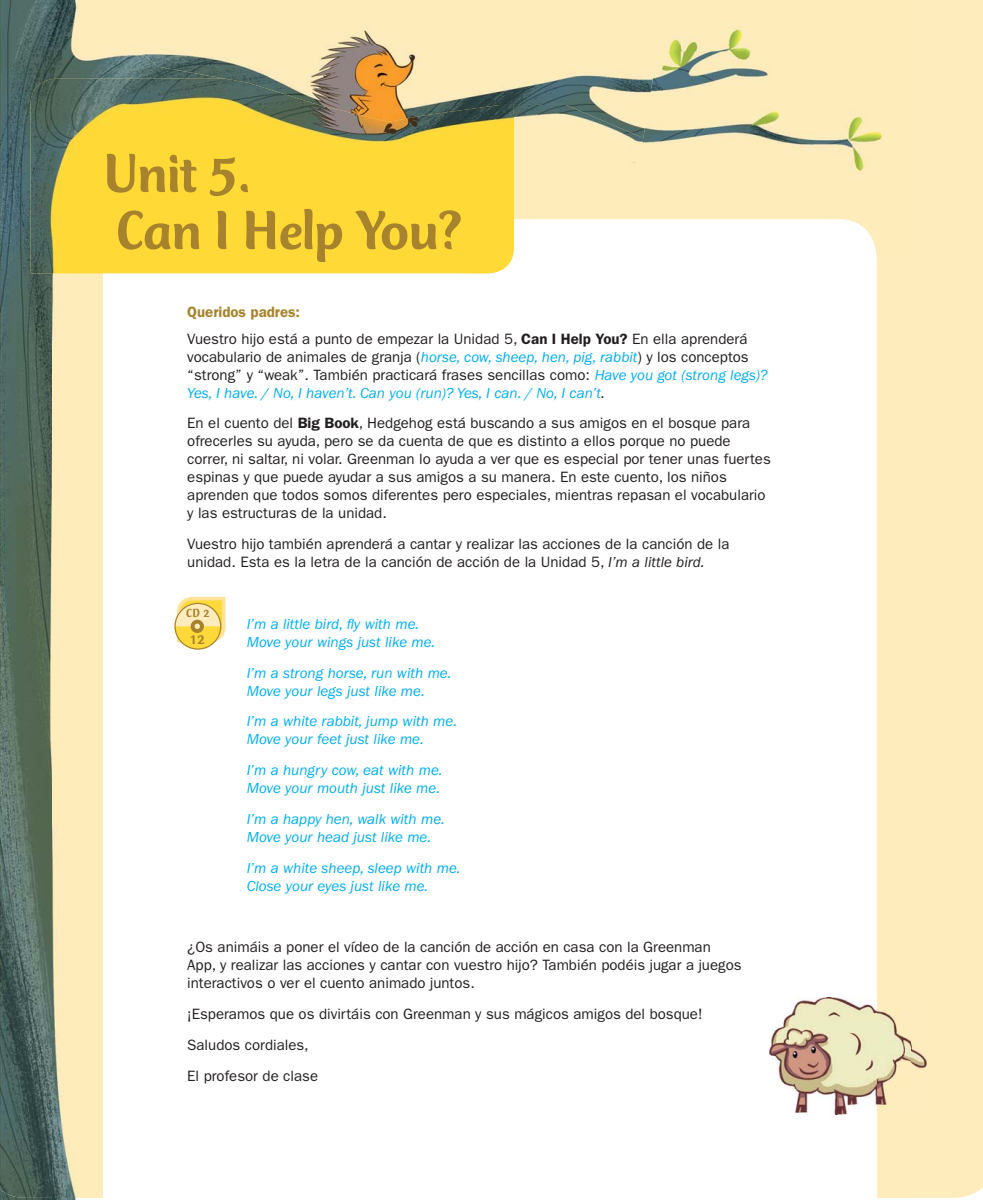
<style>
.page{position:relative;width:983px;height:1200px;background:#fff}
.page>*{position:absolute;margin:0;border:0;box-sizing:border-box;transform-origin:0 0}
.t1{font:500 57px/57px "Club Type Std";letter-spacing:-.01em;color:#a7832e}
.t2{font:15px/18px "ITC Franklin Gothic Std";color:#231f20}
.t3{font:italic 15px/18px "ITC Franklin Gothic Std";color:#00aeef}
.t4{font:500 14.7px "Club Type Std";color:#a7832e}
.t5{font:500 12.15px "Club Type Std";color:#a7832e}
.s1{font-weight:600;color:#a7832e}
.s2{font-weight:600}
.s3{font-style:normal;color:#231f20}
.s4{color:#231f20}
.s5{font-style:italic}
</style>
<div class="page">
<div style="left:909px;top:0;width:73px;height:1197px;background:#ffecbd"></div>
<img style="left:0;top:1197px;width:909px;height:2px">
<img style="left:0;top:0;width:267px;height:103px">
<div style="left:267px;top:0;width:642px;height:51px;background:#feecba"></div>
<img style="left:642px;top:51px;width:267px;height:208px">
<img style="left:0;top:103px;width:53px;height:1094px">
<div style="left:513px;top:138px;width:129px;height:81px;background:#feecba"></div>
<div style="left:53px;top:273px;width:50px;height:924px;background:#feecba"></div>
<img style="left:876px;top:259px;width:33px;height:738px">
<img style="left:464px;top:219px;width:360px;height:55px">
<img style="left:824px;top:219px;width:52px;height:40px">
<img style="left:463px;top:1197px;width:310px;height:2px">
<img style="left:773px;top:1114px;width:103px;height:85px">
<img style="left:30px;top:79px;width:483px;height:194px">
<img style="left:111px;top:11px;width:552px;height:127px">
<svg style="left:174px;top:603px;width:46px;height:46px"></svg>
<svg style="left:174px;top:596px;width:52px;height:48px;background:#f7dc84"></svg>
<div style="left:174px;top:602px;width:47px;height:47px;border:1px solid #a7832e;border-radius:50%"></div>
<img style="left:769px;top:997px;width:157px;height:117px">
<h1 class="t1" style="left:103px;top:149px;width:360px">Unit 5.<br>Can I Help You?</h1>
<p class="t2" style="left:187px;top:299px;width:561px;line-height:26.5px"><span class="s1">Queridos padres:<br></span>Vuestro hijo está a punto de empezar la Unidad 5, <span class="s2">Can I Help You?</span> En ella aprenderá</p>
<p class="t3" style="left:187px;top:348px;width:581px"><span class="s3">vocabulario de animales de granja (</span>horse, cow, sheep, hen, pig, rabbit<span class="s3">) y los conceptos “strong” y “weak”. También practicará frases sencillas como:</span> Have you got (strong legs)?<br>Yes, I have. / No, I haven’t. Can you (run)? Yes, I can. / No, I can’t<span class="s4">.</span></p>
<p class="t2" style="left:187px;top:415px;width:585px">En el cuento del <span class="s2">Big Book</span>, Hedgehog está buscando a sus amigos en el bosque para ofrecerles su ayuda, pero se da cuenta de que es distinto a ellos porque no puede correr, ni saltar, ni volar. Greenman lo ayuda a ver que es especial por tener unas fuertes espinas y que puede ayudar a sus amigos a su manera. En este cuento, los niños aprenden que todos somos diferentes pero especiales, mientras repasan el vocabulario y las estructuras de la unidad.</p>
<p class="t2" style="left:187px;top:536px;width:543px">Vuestro hijo también aprenderá a cantar y realizar las acciones de la canción de la unidad. Esta es la letra de la canción de acción de la Unidad 5, <span class="s5">I’m a little bird.</span></p>
<p class="t5" style="left:186px;top:608px;width:25px">CD 2</p>
<p class="t4" style="left:190px;top:633px;width:16px">12</p>
<p class="t3" style="left:247px;top:615px;width:190px">I’m a little bird, fly with me.<br>Move your wings just like me.</p>
<p class="t3" style="left:247px;top:664px;width:206px">I’m a strong horse, run with me.<br>Move your legs just like me.</p>
<p class="t3" style="left:247px;top:713px;width:212px">I’m a white rabbit, jump with me.<br>Move your feet just like me.</p>
<p class="t3" style="left:247px;top:761px;width:197px">I’m a hungry cow, eat with me.<br>Move your mouth just like me.</p>
<p class="t3" style="left:247px;top:810px;width:199px">I’m a happy hen, walk with me.<br>Move your head just like me.</p>
<p class="t3" style="left:247px;top:859px;width:215px">I’m a white sheep, sleep with me.<br>Close your eyes just like me.</p>
<p class="t2" style="left:187px;top:938px;width:555px">¿Os animáis a poner el vídeo de la canción de acción en casa con la Greenman<br>App, y realizar las acciones y cantar con vuestro hijo? También podéis jugar a juegos interactivos o ver el cuento animado juntos.</p>
<p class="t2" style="left:187px;top:999px;width:516px;line-height:30.8px">¡Esperamos que os divirtáis con Greenman y sus mágicos amigos del bosque!<br>Saludos cordiales,<br>El profesor de clase</p>
</div>
